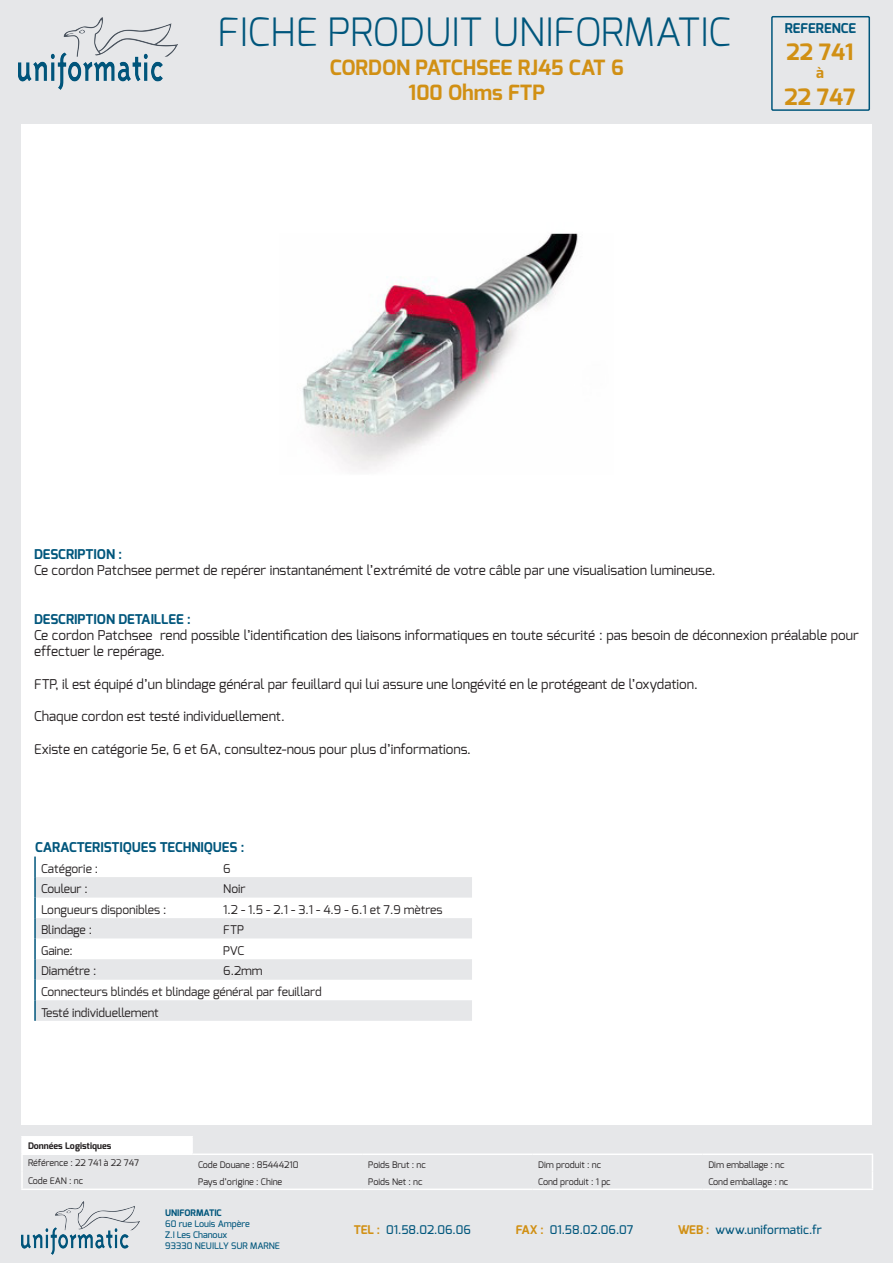
<style>
.page{position:relative;width:893px;height:1263px;background:#e6e7e9}
.page>*{position:absolute;margin:0;border:0;box-sizing:border-box;transform-origin:0 0}
.t1{font:300 39px "Exo";color:#00567c}
.t2{font:700 22.5px "Exo";color:#d19014}
.t3{font:700 21px "Exo";color:#d19014}
.t4{font:700 15px "Exo";color:#d19014}
.t5{font:13.5px/16.2px "Exo";color:#231f20}
.t6{font:700 13.5px "Exo";color:#00567c}
.t7{font:12px "Exo";color:#231f20}
.t8{font:500 12px "Exo";color:#00567c}
.t9{font:9px "Exo";color:#231f20}
.t10{font:500 9px "Exo";color:#00567c}
.t11{font:700 9px "Exo";color:#231f20}
.t12{font:700 9px "Exo";color:#00567c}
.s1{font-weight:700;color:#d19014}
</style>
<div class="page">
<div style="left:21px;top:124px;width:851px;height:1001px;background:#fff"></div>
<img style="left:21px;top:1201px;width:118px;height:53px">
<svg style="left:36px;top:877px;width:436px;height:144px"></svg>
<hr style="left:34px;top:856px;width:2px;height:21px;background:#00567c">
<hr style="left:34px;top:877px;width:2px;height:21px;background:#00567c">
<hr style="left:34px;top:898px;width:2px;height:20px;background:#00567c">
<hr style="left:34px;top:918px;width:2px;height:21px;background:#00567c">
<hr style="left:34px;top:939px;width:2px;height:20px;background:#00567c">
<hr style="left:34px;top:959px;width:2px;height:21px;background:#00567c">
<hr style="left:34px;top:980px;width:2px;height:20px;background:#00567c">
<hr style="left:34px;top:1000px;width:2px;height:21px;background:#00567c">
<img style="left:18px;top:17px;width:160px;height:73px">
<hr style="left:21px;top:1188px;width:171px;height:2px;background:#fff">
<hr style="left:192px;top:1188px;width:170px;height:2px;background:#fff">
<hr style="left:362px;top:1188px;width:170px;height:2px;background:#fff">
<hr style="left:532px;top:1188px;width:170px;height:2px;background:#fff">
<hr style="left:702px;top:1188px;width:171px;height:2px;background:#fff">
<hr style="left:21px;top:1136px;width:172px;height:1px;background:#fff">
<svg style="left:21px;top:1137px;width:852px;height:52px"></svg>
<hr style="left:21px;top:1153px;width:171px;height:2px;background:#fff">
<img style="left:302px;top:233px;width:276px;height:237px">
<svg style="left:771px;top:16px;width:100px;height:95px"></svg>
<p class="t1" style="left:217px;top:7px;width:515px">FICHE PRODUIT UNIFORMATIC</p>
<p class="t3" style="left:330px;top:54px;width:295px">CORDON PATCHSEE RJ45 CAT 6</p>
<p class="t3" style="left:409px;top:79px;width:138px">100 Ohms FTP</p>
<p class="t6" style="left:785px;top:20px;width:73px">REFERENCE</p>
<p class="t2" style="left:787px;top:38px;width:68px">22 741</p>
<p class="t4" style="left:816px;top:63px;width:9px">à</p>
<p class="t2" style="left:785px;top:83px;width:72px">22 747</p>
<p class="t6" style="left:34px;top:546px;width:90px">DESCRIPTION :</p>
<p class="t5" style="left:34px;top:562px;width:683px">Ce cordon Patchsee permet de repérer instantanément l’extrémité de votre câble par une visualisation lumineuse.</p>
<p class="t6" style="left:34px;top:610px;width:158px">DESCRIPTION DETAILLEE :</p>
<p class="t5" style="left:34px;top:627px;width:826px">Ce cordon Patchsee rend possible l’identification des liaisons informatiques en toute sécurité : pas besoin de déconnexion préalable pour effectuer le repérage.</p>
<p class="t5" style="left:34px;top:676px;width:665px">FTP, il est équipé d’un blindage général par feuillard qui lui assure une longévité en le protégeant de l’oxydation.</p>
<p class="t5" style="left:34px;top:708px;width:252px">Chaque cordon est testé individuellement.</p>
<p class="t5" style="left:34px;top:741px;width:438px">Existe en catégorie 5e, 6 et 6A, consultez-nous pour plus d’informations.</p>
<p class="t6" style="left:35px;top:839px;width:211px">CARACTERISTIQUES TECHNIQUES :</p>
<p class="t7" style="left:41px;top:861px;width:59px">Catégorie :</p>
<p class="t7" style="left:223px;top:861px;width:9px">6</p>
<p class="t7" style="left:41px;top:881px;width:48px">Couleur :</p>
<p class="t7" style="left:223px;top:881px;width:24px">Noir</p>
<p class="t7" style="left:41px;top:902px;width:127px">Longueurs disponibles :</p>
<p class="t7" style="left:223px;top:902px;width:221px">1.2 - 1.5 - 2.1 - 3.1 - 4.9 - 6.1 et 7.9 mètres</p>
<p class="t7" style="left:41px;top:922px;width:53px">Blindage :</p>
<p class="t7" style="left:223px;top:922px;width:22px">FTP</p>
<p class="t7" style="left:41px;top:943px;width:33px">Gaine:</p>
<p class="t7" style="left:223px;top:943px;width:23px">PVC</p>
<p class="t7" style="left:41px;top:963px;width:57px">Diamétre :</p>
<p class="t7" style="left:223px;top:963px;width:41px">6.2mm</p>
<p class="t7" style="left:41px;top:984px;width:282px">Connecteurs blindés et blindage général par feuillard</p>
<p class="t7" style="left:41px;top:1004px;width:119px">Testé individuellement</p>
<p class="t11" style="left:28px;top:1140px;width:85px">Données Logistiques</p>
<p class="t9" style="left:28px;top:1157px;width:113px">Référence : 22 741 à 22 747</p>
<p class="t9" style="left:198px;top:1158px;width:102px">Code Douane : 85444210</p>
<p class="t9" style="left:368px;top:1158px;width:59px">Poids Brut : nc</p>
<p class="t9" style="left:538px;top:1158px;width:64px">Dim produit : nc</p>
<p class="t9" style="left:708px;top:1158px;width:78px">Dim emballage : nc</p>
<p class="t9" style="left:28px;top:1175px;width:57px">Code EAN : nc</p>
<p class="t9" style="left:198px;top:1176px;width:86px">Pays d’origine : Chine</p>
<p class="t9" style="left:368px;top:1176px;width:56px">Poids Net : nc</p>
<p class="t9" style="left:538px;top:1176px;width:74px">Cond produit : 1 pc</p>
<p class="t9" style="left:708px;top:1176px;width:82px">Cond emballage : nc</p>
<p class="t8" style="left:354px;top:1222px;width:119px"><span class="s1">TEL :</span> 01.58.02.06.06</p>
<p class="t8" style="left:516px;top:1222px;width:119px"><span class="s1">FAX :</span> 01.58.02.06.07</p>
<p class="t8" style="left:678px;top:1222px;width:145px"><span class="s1">WEB :</span> www.uniformatic.fr</p>
<p class="t12" style="left:165px;top:1207px;width:58px">UNIFORMATIC</p>
<p class="t10" style="left:165px;top:1218px;width:86px">60 rue Louis Ampère</p>
<p class="t10" style="left:165px;top:1229px;width:64px">Z.I Les Chanoux</p>
<p class="t10" style="left:165px;top:1239px;width:116px">93330 NEUILLY SUR MARNE</p>
</div>
